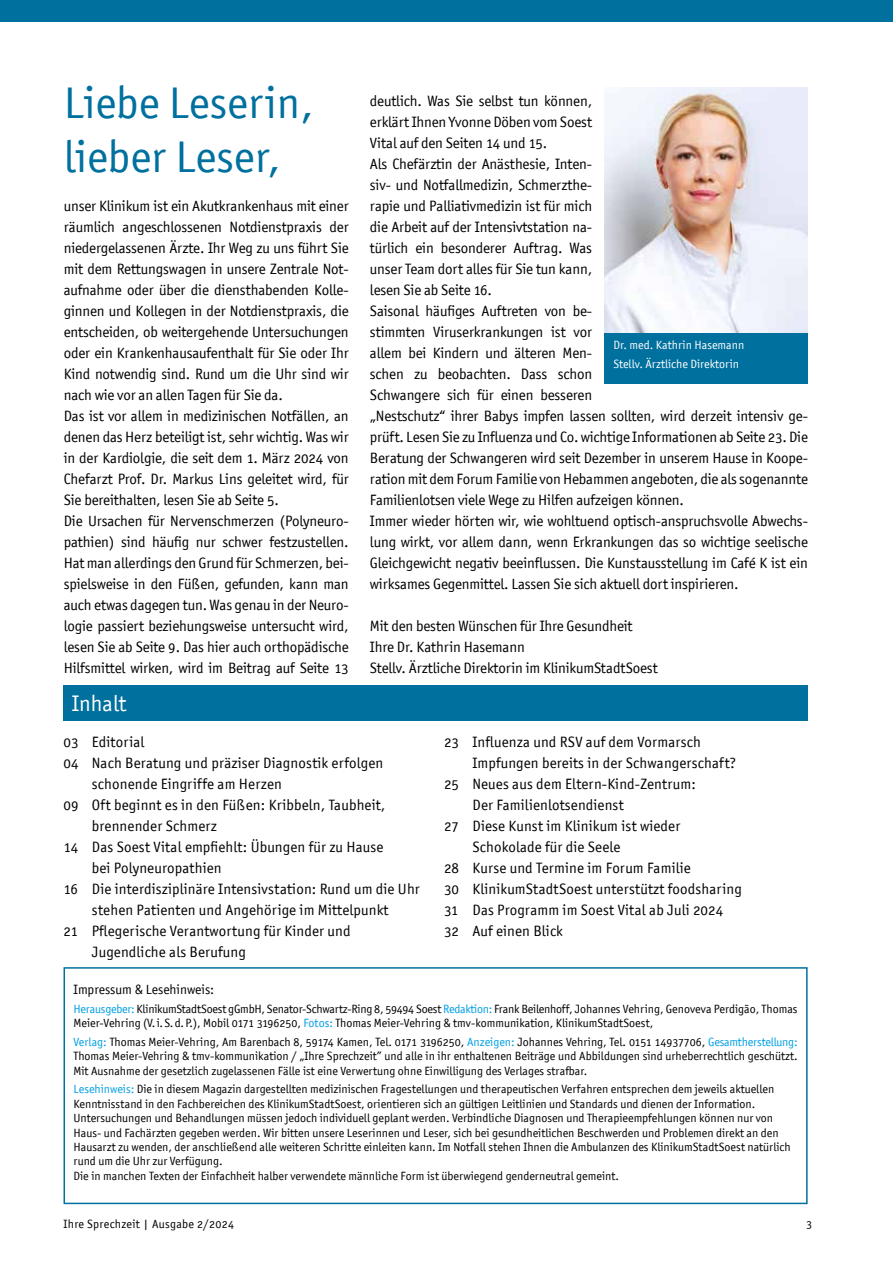
<style>
.page{position:relative;width:893px;height:1263px;background:#fff}
.page>*{position:absolute;margin:0;border:0;box-sizing:border-box;transform-origin:0 0}
.t1{font:45px/54px "Officina Sans ITC Book OS";color:#00709e}
.t2{font:22.5px "Officina Sans ITC Book OS";color:#fff}
.t3{font:15px/21px "Officina Sans ITC Book OS";letter-spacing:-.01em;color:#000}
.t4{font:15px "Officina Sans ITC Book OS";letter-spacing:.01em;color:#000}
.t5{font:13.5px "Officina Sans ITC Book OS";color:#000}
.t6{font:12px/14.4px "Officina Sans ITC Book OS";color:#000}
.t7{font:12px/18.6px "Officina Sans ITC Book OS";color:#fff}
.t8{font:12px "Officina Sans ITC Book OS";letter-spacing:.025em;color:#000}
.s1{color:#009fe3}
</style>
<div class="page">
<div style="left:0;top:0;width:893px;height:21px;background:#00709e"></div>
<div style="left:64px;top:967px;width:744px;height:237px;border:2px solid #00709e"></div>
<div style="left:63px;top:686px;width:745px;height:35px;background:#00709e"></div>
<div style="left:605px;top:332px;width:203px;height:51px;background:#00709e"></div>
<img style="left:605px;top:88px;width:203px;height:244px">
<h1 class="t1" style="left:64px;top:75px;width:251px">Liebe Leserin, lieber Leser,</h1>
<p class="t3" style="left:64px;top:195px;width:286px">unser Klinikum ist ein Akutkrankenhaus mit einer räumlich angeschlossenen Notdienstpraxis der niedergelassenen Ärzte. Ihr Weg zu uns führt Sie mit dem Rettungswagen in unsere Zentrale Not&shy;aufnahme oder über die diensthabenden Kolle&shy;ginnen und Kollegen in der Notdienstpraxis, die entscheiden, ob weitergehende Untersuchungen oder ein Krankenhausaufenthalt für Sie oder Ihr Kind notwendig sind. Rund um die Uhr sind wir nach wie vor an allen Tagen für Sie da.<br>Das ist vor allem in medizinischen Notfällen, an denen das Herz beteiligt ist, sehr wichtig. Was wir in der Kardiolgie, die seit dem 1. März 2024 von Chefarzt Prof. Dr. Markus Lins geleitet wird, für Sie bereithalten, lesen Sie ab Seite 5.<br>Die Ursachen für Nervenschmerzen (Polyneuro&shy;pathien) sind häufig nur schwer festzustellen.<br>Hat man allerdings den Grund für Schmerzen, bei&shy;spielsweise in den Füßen, gefunden, kann man auch etwas dagegen tun. Was genau in der Neuro&shy;logie passiert beziehungsweise untersucht wird, lesen Sie ab Seite 9. Das hier auch orthopädische Hilfsmittel wirken, wird im Beitrag auf Seite 13</p>
<h2 class="t2" style="left:72px;top:691px;width:56px">Inhalt</h2>
<p class="t4" style="left:63px;top:733px;width:83px">03 Editorial</p>
<p class="t4" style="left:63px;top:754px;width:321px">04 Nach Beratung und präziser Diagnostik erfolgen</p>
<p class="t4" style="left:92px;top:775px;width:192px">schonende Eingriffe am Herzen</p>
<p class="t4" style="left:63px;top:796px;width:323px">09 Oft beginnt es in den Füßen: Kribbeln, Taubheit,</p>
<p class="t4" style="left:92px;top:817px;width:127px">brennender Schmerz</p>
<p class="t4" style="left:63px;top:838px;width:322px">14 Das Soest Vital empfiehlt: Übungen für zu Hause</p>
<p class="t4" style="left:92px;top:859px;width:131px">bei Polyneuropathien</p>
<p class="t4" style="left:63px;top:880px;width:358px">16 Die interdisziplinäre Intensivstation: Rund um die Uhr</p>
<p class="t4" style="left:92px;top:901px;width:298px">stehen Patienten und Angehörige im Mittelpunkt</p>
<p class="t4" style="left:63px;top:922px;width:289px">21 Pflegerische Verantwortung für Kinder und</p>
<p class="t4" style="left:92px;top:943px;width:155px">Jugendliche als Berufung</p>
<p class="t3" style="left:370px;top:90px;width:439px">deutlich. Was Sie selbst tun können,<br>erklärt Ihnen Yvonne Döben vom Soest<br>Vital auf den Seiten 14 und 15.<br>Als Chefärztin der Anästhesie, Inten-<br>siv- und Notfallmedizin, Schmerzthe-<br>rapie und Palliativmedizin ist für mich<br>die Arbeit auf der Intensivtstation na-<br>türlich ein besonderer Auftrag. Was<br>unser Team dort alles für Sie tun kann,<br>lesen Sie ab Seite 16.<br>Saisonal häufiges Auftreten von be-<br>stimmten Viruserkrankungen ist vor<br>allem bei Kindern und älteren Men-<br>schen zu beobachten. Dass schon<br>Schwangere sich für einen besseren<br>„Nestschutz“ ihrer Babys impfen lassen sollten, wird derzeit intensiv ge&shy;prüft. Lesen Sie zu Influenza und Co. wichtige Informationen ab Seite 23. Die Beratung der Schwangeren wird seit Dezember in unserem Hause in Koope&shy;ration mit dem Forum Familie von Hebammen angeboten, die als sogenannte Familienlotsen viele Wege zu Hilfen aufzeigen können.<br>Immer wieder hörten wir, wie wohltuend optisch-anspruchsvolle Abwechs&shy;lung wirkt, vor allem dann, wenn Erkrankungen das so wichtige seelische Gleichgewicht negativ beeinflussen. Die Kunstausstellung im Café K ist ein wirksames Gegenmittel. Lassen Sie sich aktuell dort inspirieren.</p>
<p class="t3" style="left:370px;top:615px;width:289px">Mit den besten Wünschen für Ihre Gesundheit<br>Ihre Dr. Kathrin Hasemann<br>Stellv. Ärztliche Direktorin im KlinikumStadtSoest</p>
<p class="t7" style="left:613px;top:336px;width:132px">Dr. med. Kathrin Hasemann<br>Stellv. Ärztliche Direktorin</p>
<p class="t4" style="left:444px;top:733px;width:258px">23 Influenza und RSV auf dem Vormarsch</p>
<p class="t4" style="left:472px;top:754px;width:265px">Impfungen bereits in der Schwangerschaft?</p>
<p class="t4" style="left:444px;top:775px;width:253px">25 Neues aus dem Eltern-Kind-Zentrum:</p>
<p class="t4" style="left:472px;top:796px;width:153px">Der Familienlotsendienst</p>
<p class="t4" style="left:444px;top:817px;width:238px">27 Diese Kunst im Klinikum ist wieder</p>
<p class="t4" style="left:472px;top:838px;width:149px">Schokolade für die Seele</p>
<p class="t4" style="left:444px;top:859px;width:248px">28 Kurse und Termine im Forum Familie</p>
<p class="t4" style="left:444px;top:880px;width:299px">30 KlinikumStadtSoest unterstützt foodsharing</p>
<p class="t4" style="left:444px;top:901px;width:281px">31 Das Programm im Soest Vital ab Juli 2024</p>
<p class="t4" style="left:444px;top:922px;width:120px">32 Auf einen Blick</p>
<p class="t5" style="left:74px;top:982px;width:142px">Impressum &amp; Lesehinweis:</p>
<p class="t6" style="left:74px;top:1001px;width:726px"><span class="s1">Herausgeber:</span> KlinikumStadtSoest gGmbH, Senator-Schwartz-Ring 8, 59494 Soest <span class="s1">Redaktion:</span> Frank Beilenhoff, Johannes Vehring, Genoveva Perdigão, Thomas<br>Meier-Vehring (V. i. S. d. P.), Mobil 0171 3196250, <span class="s1">Fotos:</span> Thomas Meier-Vehring &amp; tmv-kommunikation, KlinikumStadtSoest,</p>
<p class="t6" style="left:74px;top:1034px;width:726px;text-align:justify"><span class="s1">Verlag:</span> Thomas Meier-Vehring, Am Barenbach 8, 59174 Kamen, Tel. 0171 3196250, <span class="s1">Anzeigen:</span> Johannes Vehring, Tel. 0151 14937706, <span class="s1">Gesamtherstellung:<br></span>Thomas Meier-Vehring &amp; tmv-kommunikation / „Ihre Sprechzeit” und alle in ihr enthaltenen Beiträge und Abbildungen sind urheberrechtlich geschützt.<br>Mit Ausnahme der gesetzlich zugelassenen Fälle ist eine Verwertung ohne Einwilligung des Verlages strafbar.</p>
<p class="t6" style="left:74px;top:1082px;width:719px"><span class="s1">Lesehinweis:</span> Die in diesem Magazin dargestellten medizinischen Fragestellungen und therapeutischen Verfahren entsprechen dem jeweils aktuellen Kenntnisstand in den Fachbereichen des KlinikumStadtSoest, orientieren sich an gültigen Leitlinien und Standards und dienen der Information.<br>Untersuchungen und Behandlungen müssen jedoch individuell geplant werden. Verbindliche Diagnosen und Therapieempfehlungen können nur von Haus- und Fachärzten gegeben werden. Wir bitten unsere Leserinnen und Leser, sich bei gesundheitlichen Beschwerden und Problemen direkt an den Hausarzt zu wenden, der anschließend alle weiteren Schritte einleiten kann. Im Notfall stehen Ihnen die Ambulanzen des KlinikumStadtSoest natürlich rund um die Uhr zur Verfügung.<br>Die in manchen Texten der Einfachheit halber verwendete männliche Form ist überwiegend genderneutral gemeint.</p>
<p class="t8" style="left:64px;top:1217px;width:172px">Ihre Sprechzeit | Ausgabe 2/2024</p>
<p class="t6" style="left:806px;top:1216px;width:7px">3</p>
</div>
